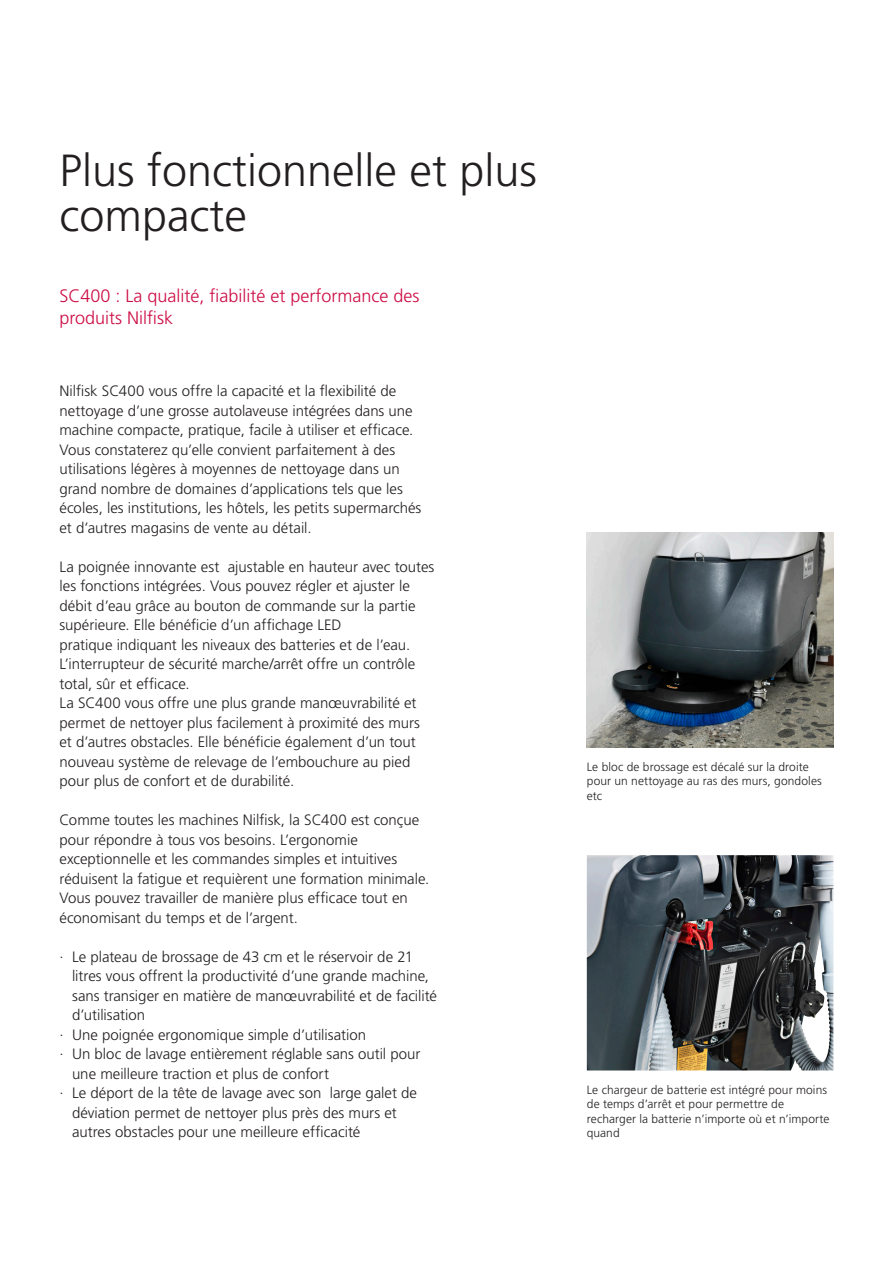
<style>
.page{position:relative;width:893px;height:1263px;background:#fff}
.page>*{position:absolute;margin:0;border:0;box-sizing:border-box;transform-origin:0 0}
.t1{font:300 45px/45px "Frutiger LT Std";color:#231f20}
.t2{font:300 18px/22.5px "Frutiger LT Std";color:#cd0c44}
.N_Body_text_9_12{font:300 15px/19.5px "Frutiger LT Std";color:#231f20}
.N_Caption_7_9_5{font:300 12px/14.4px "Frutiger LT Std";letter-spacing:.01em;color:#231f20}
</style>
<div class="page">
<img style="left:587px;top:532px;width:246px;height:215px">
<img style="left:587px;top:855px;width:246px;height:215px">
<p class="t1" style="left:60px;top:148px;width:479px">Plus fonctionnelle et plus compacte</p>
<p class="t2" style="left:60px;top:284px;width:362px">SC400 : La qualité, fiabilité et performance des produits Nilfisk</p>
<p class="N_Body_text_9_12" style="left:60px;top:381px;width:363px">Nilfisk SC400 vous offre la capacité et la flexibilité de nettoyage d’une grosse autolaveuse intégrées dans une machine compacte, pratique, facile à utiliser et efficace.<br>Vous constaterez qu’elle convient parfaitement à des utilisations légères à moyennes de nettoyage dans un grand nombre de domaines d’applications tels que les écoles, les institutions, les hôtels, les petits supermarchés et d’autres magasins de vente au détail.</p>
<p class="N_Body_text_9_12" style="left:60px;top:557px;width:376px">La poignée innovante est ajustable en hauteur avec toutes les fonctions intégrées. Vous pouvez régler et ajuster le débit d’eau grâce au bouton de commande sur la partie supérieure. Elle bénéficie d’un affichage LED<br>pratique indiquant les niveaux des batteries et de l’eau.<br>L’interrupteur de sécurité marche/arrêt offre un contrôle total, sûr et efficace.</p>
<p class="N_Body_text_9_12" style="left:60px;top:693px;width:362px">La SC400 vous offre une plus grande manœuvrabilité et permet de nettoyer plus facilement à proximité des murs et d’autres obstacles. Elle bénéficie également d’un tout nouveau système de relevage de l’embouchure au pied pour plus de confort et de durabilité.</p>
<p class="N_Body_text_9_12" style="left:60px;top:810px;width:371px">Comme toutes les machines Nilfisk, la SC400 est conçue pour répondre à tous vos besoins. L’ergonomie exceptionnelle et les commandes simples et intuitives réduisent la fatigue et requièrent une formation minimale.<br>Vous pouvez travailler de manière plus efficace tout en économisant du temps et de l’argent.</p>
<p class="N_Body_text_9_12" style="left:72px;top:947px;width:366px;text-indent:-13px">· Le plateau de brossage de 43 cm et le réservoir de 21 litres vous offrent la productivité d’une grande machine, sans transiger en matière de manœuvrabilité et de facilité d’utilisation</p>
<p class="N_Body_text_9_12" style="left:60px;top:1025px;width:308px">· Une poignée ergonomique simple d’utilisation</p>
<p class="N_Body_text_9_12" style="left:72px;top:1044px;width:350px;text-indent:-13px">· Un bloc de lavage entièrement réglable sans outil pour une meilleure traction et plus de confort</p>
<p class="N_Body_text_9_12" style="left:72px;top:1083px;width:347px;text-indent:-13px">· Le déport de la tête de lavage avec son large galet de déviation permet de nettoyer plus près des murs et autres obstacles pour une meilleure efficacité</p>
<p class="N_Caption_7_9_5" style="left:587px;top:760px;width:237px">Le bloc de brossage est décalé sur la droite pour un nettoyage au ras des murs, gondoles etc</p>
<p class="N_Caption_7_9_5" style="left:587px;top:1082px;width:244px">Le chargeur de batterie est intégré pour moins de temps d’arrêt et pour permettre de recharger la batterie n’importe où et n’importe quand</p>
</div>
